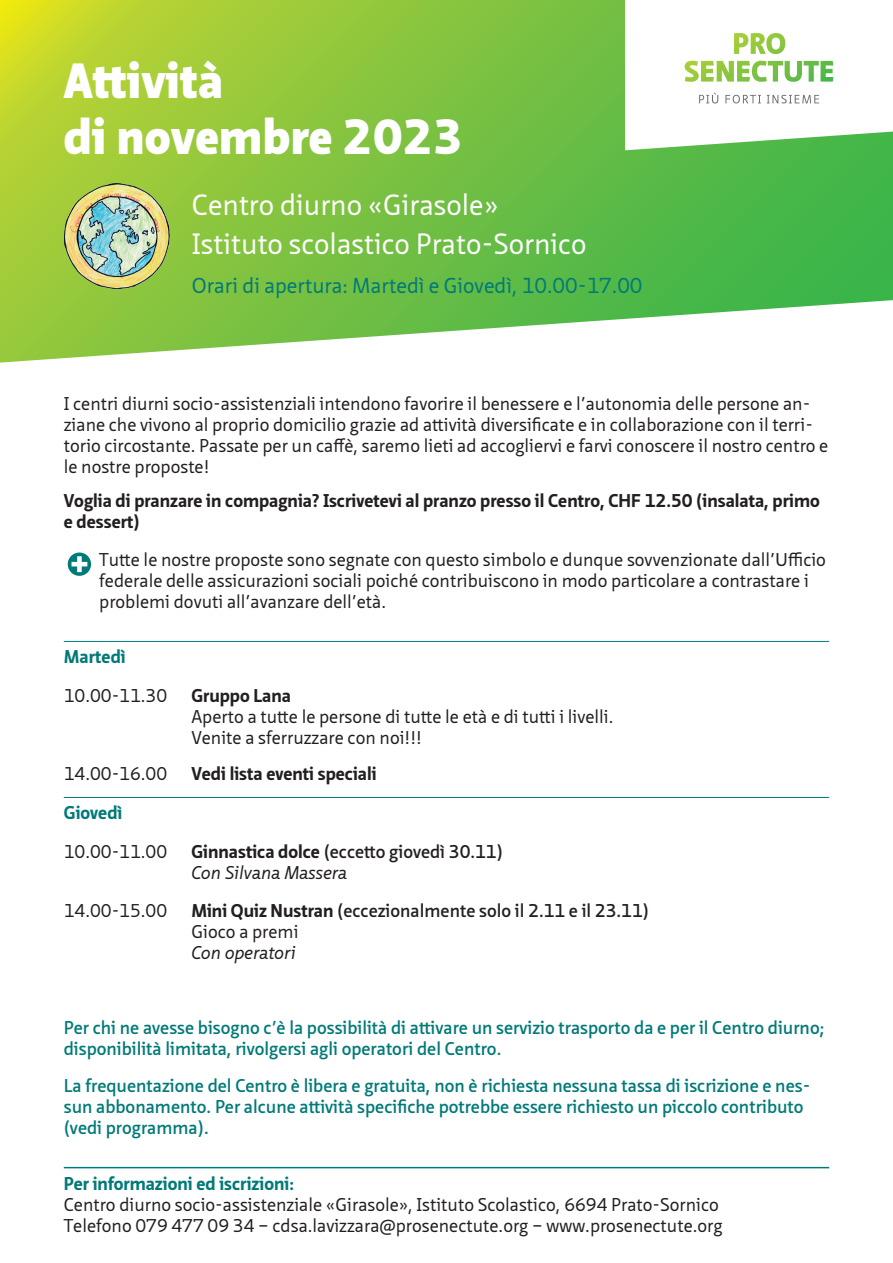
<style>
.page{position:relative;width:893px;height:1263px;background:#fff}
.page>*{position:absolute;margin:0;border:0;box-sizing:border-box;transform-origin:0 0}
.t1{font:900 48px/57px "Neue Sans Pro";color:#fff}
.t2{font:28.5px/39px "Neue Sans Pro";color:#fff}
.t3{font:21px "Neue Sans Pro";color:#007a78}
.t4{font:18px/21px "Neue Sans Pro";color:#231f20}
.t5{font:600 18px/21px "Neue Sans Pro";color:#007a78}
.t6{font:700 18px/21px "Neue Sans Pro";color:#231f20}
.t7{font:600 18px/21px "Neue Sans Pro";color:#231f20}
.t8{font:700 18px "Neue Sans Pro";color:#007a78}
.t9{font:italic 18px "Neue Sans Pro";color:#231f20}
.s1{font-weight:700}
.s2{font-weight:400;font-style:italic}
.s3{font-weight:400}
</style>
<div class="page">
<svg style="left:0;top:0;width:893px;height:363px;background:#89c954"></svg>
<hr style="left:64px;top:641px;width:765px;height:1px;background:#007a78">
<hr style="left:64px;top:797px;width:765px;height:1px;background:#007a78">
<hr style="left:64px;top:1167px;width:765px;height:1px;background:#007a78">
<svg style="left:68px;top:552px;width:23px;height:24px"></svg>
<svg style="left:72px;top:556px;width:15px;height:16px"></svg>
<img style="left:57px;top:181px;width:122px;height:112px">
<svg style="left:625px;top:0;width:268px;height:150px"></svg>
<h1 class="t1" style="left:64px;top:51px;width:401px">Attività<br>di novembre 2023</h1>
<h2 class="t2" style="left:192px;top:184px;width:396px">Centro diurno «Girasole»<br>Istituto scolastico Prato-Sornico</h2>
<p class="t3" style="left:192px;top:271px;width:452px">Orari di apertura: Martedì e Giovedì, 10.00-17.00</p>
<p class="t4" style="left:64px;top:392px;width:766px">I centri diurni socio-assistenziali intendono favorire il benessere e l’autonomia delle persone an&shy;ziane che vivono al proprio domicilio grazie ad attività diversificate e in collaborazione con il terri&shy;torio circostante. Passate per un caffè, saremo lieti ad accogliervi e farvi conoscere il nostro centro e le nostre proposte!</p>
<p class="t6" style="left:64px;top:490px;width:758px">Voglia di pranzare in compagnia? Iscrivetevi al pranzo presso il Centro, CHF 12.50 (insalata, primo e dessert)</p>
<p class="t4" style="left:99px;top:548px;width:728px">Tutte le nostre proposte sono segnate con questo simbolo e dunque sovvenzionate dall’Ufficio federale delle assicurazioni sociali poiché contribuiscono in modo particolare a contrastare i problemi dovuti all’avanzare dell’età.</p>
<p class="t8" style="left:64px;top:645px;width:63px">Martedì</p>
<p class="t4" style="left:64px;top:685px;width:105px">10.00-11.30</p>
<p class="t6" style="left:191px;top:685px;width:101px">Gruppo Lana</p>
<p class="t4" style="left:191px;top:706px;width:424px">Aperto a tutte le persone di tutte le età e di tutti i livelli.<br>Venite a sferruzzare con noi!!!</p>
<p class="t4" style="left:64px;top:763px;width:105px">14.00-16.00</p>
<p class="t6" style="left:191px;top:763px;width:187px">Vedi lista eventi speciali</p>
<p class="t8" style="left:64px;top:801px;width:60px">Giovedì</p>
<p class="t4" style="left:64px;top:841px;width:105px">10.00-11.00</p>
<p class="t7" style="left:191px;top:841px;width:313px"><span class="s1">Ginnastica dolce</span> (eccetto giovedì 30.11)<br><span class="s2">Con Silvana Massera</span></p>
<p class="t4" style="left:64px;top:899px;width:105px">14.00-15.00</p>
<p class="t7" style="left:191px;top:899px;width:459px"><span class="s1">Mini Quiz Nustran</span> (eccezionalmente solo il 2.11 e il 23.11)<br><span class="s3">Gioco a premi</span></p>
<p class="t9" style="left:191px;top:940px;width:106px">Con operatori</p>
<p class="t5" style="left:64px;top:1016px;width:762px">Per chi ne avesse bisogno c’è la possibilità di attivare un servizio trasporto da e per il Centro diurno; disponibilità limitata, rivolgersi agli operatori del Centro.</p>
<p class="t5" style="left:64px;top:1075px;width:748px">La frequentazione del Centro è libera e gratuita, non è richiesta nessuna tassa di iscrizione e nes&shy;sun abbonamento. Per alcune attività specifiche potrebbe essere richiesto un piccolo contributo (vedi programma).</p>
<p class="t8" style="left:64px;top:1171px;width:232px">Per informazioni ed iscrizioni:</p>
<p class="t4" style="left:64px;top:1193px;width:660px">Centro diurno socio-assistenziale «Girasole», Istituto Scolastico, 6694 Prato-Sornico<br>Telefono 079 477 09 34 – cdsa.lavizzara@prosenectute.org – www.prosenectute.org</p>
</div>
